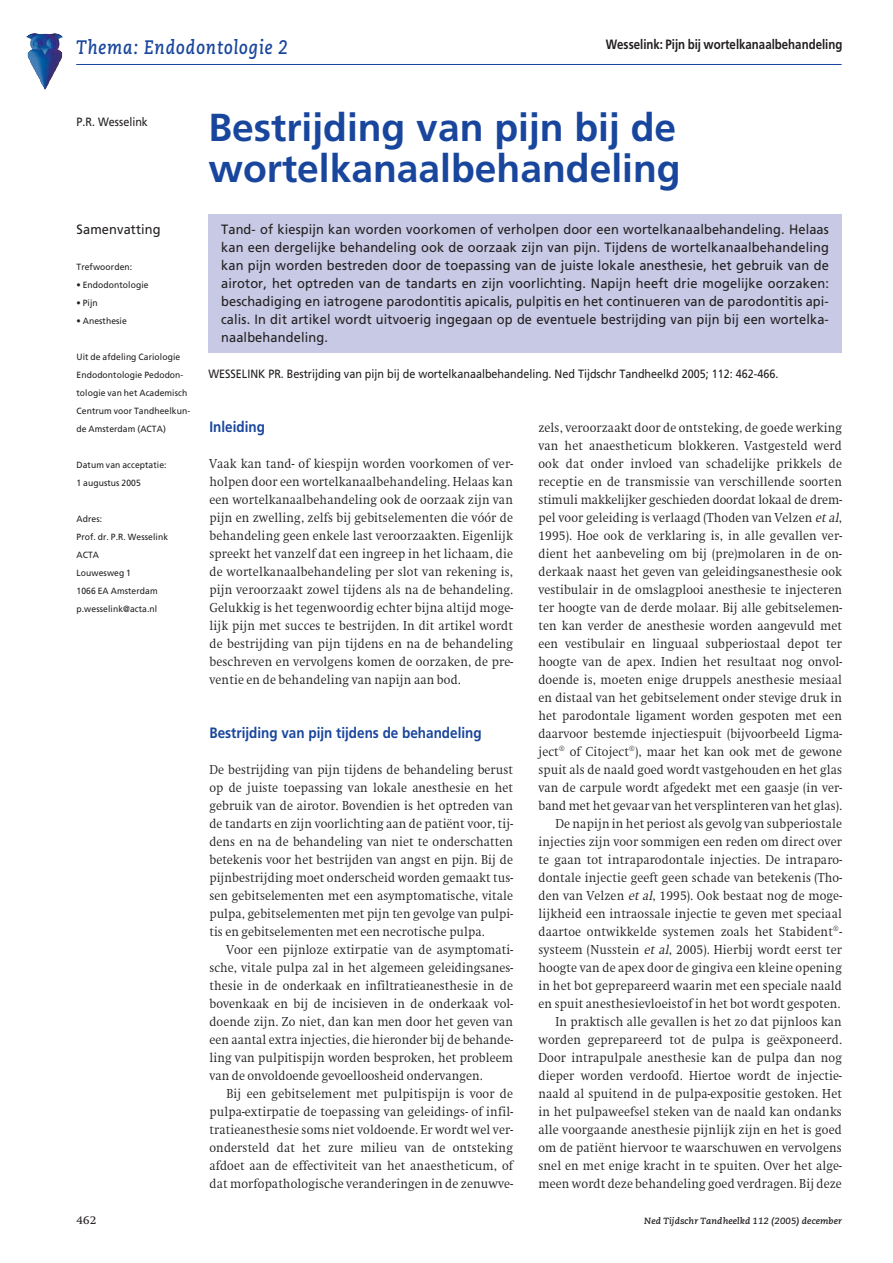
<style>
.page{position:relative;width:893px;height:1263px;background:#fff}
.page>*{position:absolute;margin:0;border:0;box-sizing:border-box;transform-origin:0 0}
.t1{font:700 39px/40.5px "Frutiger";color:#19469d}
.t2{font:italic 700 19.5px "Caecilia";letter-spacing:.06em;color:#19469d;scale:.85 1}
.t3{font:700 15px "Frutiger";color:#19469d;scale:.9 1}
.t4{font:300 13.5px/18px "Swift";letter-spacing:.01em;color:#231f20;text-align:justify;scale:.92 1}
.t5{font:13.5px/18px "Frutiger";letter-spacing:.01em;color:#231f20;text-align:justify;scale:.95 1}
.t6{font:700 13.5px "Frutiger";color:#231f20;scale:.85 1}
.t7{font:12px "Frutiger";color:#231f20;scale:.9 1}
.t8{font:12px "Swift";color:#231f20}
.t9{font:9px/18px "Frutiger";letter-spacing:.01em;color:#231f20;scale:.95 1}
.t10{font:italic 700 9px "Caecilia";letter-spacing:.01em;color:#231f20}
.s1{font-style:italic}
</style>
<div class="page">
<div style="left:208px;top:214px;width:634px;height:139px;background:#c7c9e5"></div>
<hr style="left:76px;top:64px;width:766px;height:1px;background:#19469d">
<img style="left:26px;top:33px;width:37px;height:57px">
<h2 class="t2" style="left:77px;top:39px;width:250px">Thema: Endodontologie 2</h2>
<p class="t6" style="left:606px;top:39px;width:280px">Wesselink: Pijn bij wortelkanaalbehandeling</p>
<p class="t7" style="left:77px;top:117px;width:81px">P.R. Wesselink</p>
<p class="t5" style="left:77px;top:221px;width:90px">Samenvatting</p>
<p class="t9" style="left:77px;top:259px;width:60px">Trefwoorden:</p>
<p class="t9" style="left:77px;top:277px;width:77px">• Endodontologie</p>
<p class="t9" style="left:77px;top:295px;width:24px">• Pijn</p>
<p class="t9" style="left:77px;top:313px;width:54px">• Anesthesie</p>
<p class="t9" style="left:77px;top:349px;width:121px">Uit de afdeling Cariologie<br>Endodontologie Pedodon&shy;tologie van het Academisch<br>Centrum voor Tandheelkun&shy;de Amsterdam (ACTA)</p>
<p class="t9" style="left:77px;top:457px;width:96px">Datum van acceptatie:<br>1 augustus 2005</p>
<p class="t9" style="left:77px;top:511px;width:98px">Adres:<br>Prof. dr. P.R. Wesselink<br>ACTA<br>Louwesweg 1<br>1066 EA Amsterdam p.wesselink@acta.nl</p>
<h1 class="t1" style="left:208px;top:111px;width:474px">Bestrijding van pijn bij de wortelkanaalbehandeling</h1>
<p class="t5" style="left:221px;top:221px;width:641px">Tand- of kiespijn kan worden voorkomen of verholpen door een wortelkanaalbehandeling. Helaas kan een dergelijke behandeling ook de oorzaak zijn van pijn. Tijdens de wortelkanaalbehandeling kan pijn worden bestreden door de toepassing van de juiste lokale anesthesie, het gebruik van de airotor, het optreden van de tandarts en zijn voorlichting. Napijn heeft drie mogelijke oorzaken: beschadiging en iatrogene parodontitis apicalis, pulpitis en het continueren van de parodontitis api&shy;calis. In dit artikel wordt uitvoerig ingegaan op de eventuele bestrijding van pijn bij een wortelka&shy;naalbehandeling.</p>
<p class="t7" style="left:208px;top:369px;width:635px">WESSELINK PR. Bestrijding van pijn bij de wortelkanaalbehandeling. Ned Tijdschr Tandheelkd 2005; 112: 462-466.</p>
<p class="t3" style="left:209px;top:421px;width:63px">Inleiding</p>
<p class="t4" style="left:209px;top:456px;width:331px">Vaak kan tand- of kiespijn worden voorkomen of ver&shy;holpen door een wortelkanaalbehandeling. Helaas kan een wortelkanaalbehandeling ook de oorzaak zijn van pijn en zwelling, zelfs bij gebitselementen die vóór de behandeling geen enkele last veroorzaakten. Eigenlijk spreekt het vanzelf dat een ingreep in het lichaam, die de wortelkanaalbehandeling per slot van rekening is, pijn veroorzaakt zowel tijdens als na de behandeling.<br>Gelukkig is het tegenwoordig echter bijna altijd moge&shy;lijk pijn met succes te bestrijden. In dit artikel wordt de bestrijding van pijn tijdens en na de behandeling beschreven en vervolgens komen de oorzaken, de pre&shy;ventie en de behandeling van napijn aan bod.</p>
<p class="t3" style="left:209px;top:727px;width:304px">Bestrijding van pijn tijdens de behandeling</p>
<p class="t4" style="left:209px;top:762px;width:331px">De bestrijding van pijn tijdens de behandeling berust op de juiste toepassing van lokale anesthesie en het gebruik van de airotor. Bovendien is het optreden van de tandarts en zijn voorlichting aan de patiënt voor, tij&shy;dens en na de behandeling van niet te onderschatten betekenis voor het bestrijden van angst en pijn. Bij de pijnbestrijding moet onderscheid worden gemaakt tus&shy;sen gebitselementen met een asymptomatische, vitale pulpa, gebitselementen met pijn ten gevolge van pulpi&shy;tis en gebitselementen met een necrotische pulpa.</p>
<p class="t4" style="left:209px;top:942px;width:331px;text-indent:17px">Voor een pijnloze extirpatie van de asymptomati&shy;sche, vitale pulpa zal in het algemeen geleidingsanes&shy;thesie in de onderkaak en infiltratieanesthesie in de bovenkaak en bij de incisieven in de onderkaak vol&shy;doende zijn. Zo niet, dan kan men door het geven van een aantal extra injecties, die hieronder bij de behande&shy;ling van pulpitispijn worden besproken, het probleem van de onvoldoende gevoelloosheid ondervangen.</p>
<p class="t4" style="left:209px;top:1086px;width:331px;text-indent:17px">Bij een gebitselement met pulpitispijn is voor de pulpa-extirpatie de toepassing van geleidings- of infil&shy;tratieanesthesie soms niet voldoende. Er wordt wel ver&shy;ondersteld dat het zure milieu van de ontsteking afdoet aan de effectiviteit van het anaestheticum, of dat morfopathologische veranderingen in de zenuwve-</p>
<p class="t4" style="left:538px;top:420px;width:331px;text-align:right">zels, veroorzaakt door de ontsteking, de goede werking van het anaestheticum blokkeren. Vastgesteld werd ook dat onder invloed van schadelijke prikkels de receptie en de transmissie van verschillende soorten stimuli makkelijker geschieden doordat lokaal de drem&shy;pel voor geleiding is verlaagd (Thoden van Velzen <span class="s1">et al</span>, 1995). Hoe ook de verklaring is, in alle gevallen ver&shy;dient het aanbeveling om bij (pre)molaren in de on&shy;derkaak naast het geven van geleidingsanesthesie ook vestibulair in de omslagplooi anesthesie te injecteren ter hoogte van de derde molaar. Bij alle gebitselemen&shy;ten kan verder de anesthesie worden aangevuld met een vestibulair en linguaal subperiostaal depot ter hoogte van de apex. Indien het resultaat nog onvol&shy;doende is, moeten enige druppels anesthesie mesiaal en distaal van het gebitselement onder stevige druk in het parodontale ligament worden gespoten met een daarvoor bestemde injectiespuit (bijvoorbeeld Ligma&shy;ject® of Citoject®), maar het kan ook met de gewone spuit als de naald goed wordt vastgehouden en het glas van de carpule wordt afgedekt met een gaasje (in ver&shy;band met het gevaar van het versplinteren van het glas).<br>De napijn in het periost als gevolg van subperiostale injecties zijn voor sommigen een reden om direct over te gaan tot intraparodontale injecties. De intraparo&shy;dontale injectie geeft geen schade van betekenis (Tho&shy;den van Velzen <span class="s1">et al</span>, 1995). Ook bestaat nog de moge&shy;lijkheid een intraossale injectie te geven met speciaal daartoe ontwikkelde systemen zoals het Stabident®- systeem (Nusstein <span class="s1">et al</span>, 2005). Hierbij wordt eerst ter hoogte van de apex door de gingiva een kleine opening in het bot geprepareerd waarin met een speciale naald en spuit anesthesievloeistof in het bot wordt gespoten.<br>In praktisch alle gevallen is het zo dat pijnloos kan worden geprepareerd tot de pulpa is geëxponeerd.<br>Door intrapulpale anesthesie kan de pulpa dan nog dieper worden verdoofd. Hiertoe wordt de injectie&shy;naald al spuitend in de pulpa-expositie gestoken. Het in het pulpaweefsel steken van de naald kan ondanks alle voorgaande anesthesie pijnlijk zijn en het is goed om de patiënt hiervoor te waarschuwen en vervolgens snel en met enige kracht in te spuiten. Over het alge&shy;meen wordt deze behandeling goed verdragen. Bij deze</p>
<p class="t8" style="left:77px;top:1215px;width:21px">462</p>
<p class="t10" style="left:644px;top:1217px;width:199px">Ned Tijdschr Tandheelkd 112 (2005) december</p>
</div>
